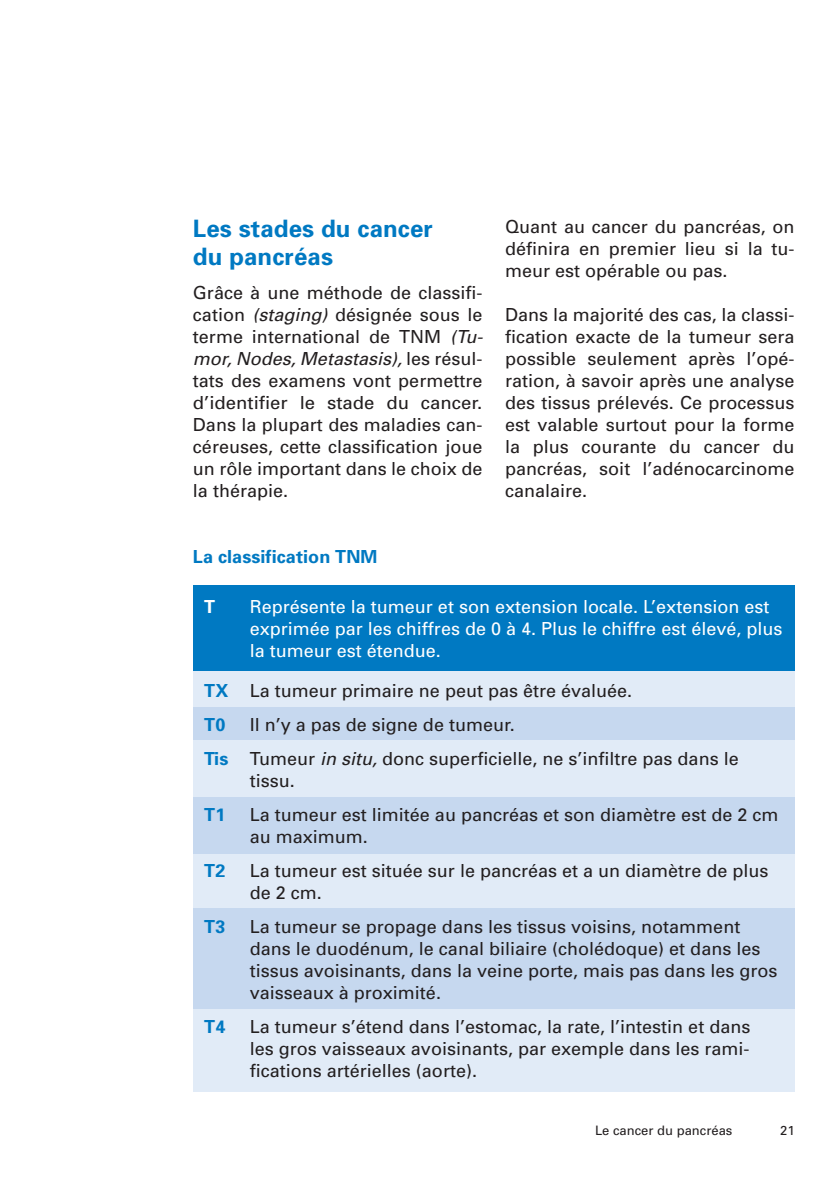
<style>
.page{position:relative;width:840px;height:1191px;background:#fff}
.page>*{position:absolute;margin:0;border:0;box-sizing:border-box;transform-origin:0 0}
.t1{font:700 24px/28px "Univers";letter-spacing:.005em;color:#0079c2}
.t2{font:18px/22px "Univers";color:#231f20}
.t3{font:18px/22px "Univers";color:#fff}
.t4{font:700 18px "Univers";letter-spacing:.005em;color:#0079c2}
.t5{font:700 18px "Univers";color:#fff}
.t6{font:13px "Univers";color:#231f20}
.s1{font-style:italic}
.s2{font-weight:700;color:#0079c2}
</style>
<div class="page">
<div style="left:193px;top:649px;width:601px;height:442px;background:#e1ebf7"></div>
<div style="left:193px;top:585px;width:601px;height:85px;background:#0079c2"></div>
<div style="left:193px;top:707px;width:601px;height:33px;background:#c6d8ef"></div>
<div style="left:193px;top:797px;width:601px;height:56px;background:#c6d8ef"></div>
<div style="left:193px;top:908px;width:601px;height:101px;background:#c6d8ef"></div>
<h1 class="t1" style="left:193px;top:214px;width:241px">Les stades du cancer du pancréas</h1>
<p class="t2" style="left:193px;top:281px;width:291px;text-align:justify">Grâce à une méthode de classifi&shy;cation <span class="s1">(staging)</span> désignée sous le terme international de TNM <span class="s1">(Tu&shy;mor, Nodes, Metastasis),</span> les résul&shy;tats des examens vont permettre d’identifier le stade du cancer.<br>Dans la plupart des maladies can&shy;céreuses, cette classification joue un rôle important dans le choix de la thérapie.</p>
<p class="t4" style="left:193px;top:545px;width:186px">La classification TNM</p>
<p class="t2" style="left:505px;top:215px;width:291px;text-align:justify">Quant au cancer du pancréas, on définira en premier lieu si la tu&shy;meur est opérable ou pas.</p>
<p class="t2" style="left:505px;top:303px;width:291px;text-align:justify">Dans la majorité des cas, la classi&shy;fication exacte de la tumeur sera possible seulement après l’opé&shy;ration, à savoir après une analyse des tissus prélevés. Ce processus est valable surtout pour la forme la plus courante du cancer du pancréas, soit l’adénocarcinome canalaire.</p>
<p class="t5" style="left:204px;top:595px;width:12px">T</p>
<p class="t3" style="left:249px;top:595px;width:534px">Représente la tumeur et son extension locale. L’extension est exprimée par les chiffres de 0 à 4. Plus le chiffre est élevé, plus la tumeur est étendue.</p>
<p class="t2" style="left:204px;top:673px;width:429px;line-height:34px"><span class="s2">TX</span> La tumeur primaire ne peut pas être évaluée.<br><span class="s2">T0</span></p>
<p class="t2" style="left:204px;top:707px;width:535px;line-height:34px;text-indent:45px">Il n’y a pas de signe de tumeur.<br><span class="s2">Tis</span> Tumeur <span class="s1">in situ,</span> donc superficielle, ne s’infiltre pas dans le</p>
<p class="t2" style="left:249px;top:769px;width:46px">tissu.</p>
<p class="t4" style="left:204px;top:803px;width:23px">T1</p>
<p class="t2" style="left:249px;top:803px;width:530px">La tumeur est limitée au pancréas et son diamètre est de 2 cm au maximum.</p>
<p class="t4" style="left:204px;top:859px;width:23px">T2</p>
<p class="t2" style="left:249px;top:859px;width:520px">La tumeur est située sur le pancréas et a un diamètre de plus de 2 cm.</p>
<p class="t4" style="left:204px;top:915px;width:23px">T3</p>
<p class="t2" style="left:249px;top:915px;width:529px">La tumeur se propage dans les tissus voisins, notamment dans le duodénum, le canal biliaire (cholédoque) et dans les tissus avoisinants, dans la veine porte, mais pas dans les gros vaisseaux à proximité.</p>
<p class="t4" style="left:204px;top:1015px;width:23px">T4</p>
<p class="t2" style="left:249px;top:1015px;width:502px;text-align:justify">La tumeur s’étend dans l’estomac, la rate, l’intestin et dans les gros vaisseaux avoisinants, par exemple dans les rami&shy;fications artérielles (aorte).</p>
<p class="t6" style="left:594px;top:1122px;width:139px">Le cancer du pancréas</p>
<p class="t6" style="left:779px;top:1122px;width:16px">21</p>
</div>
